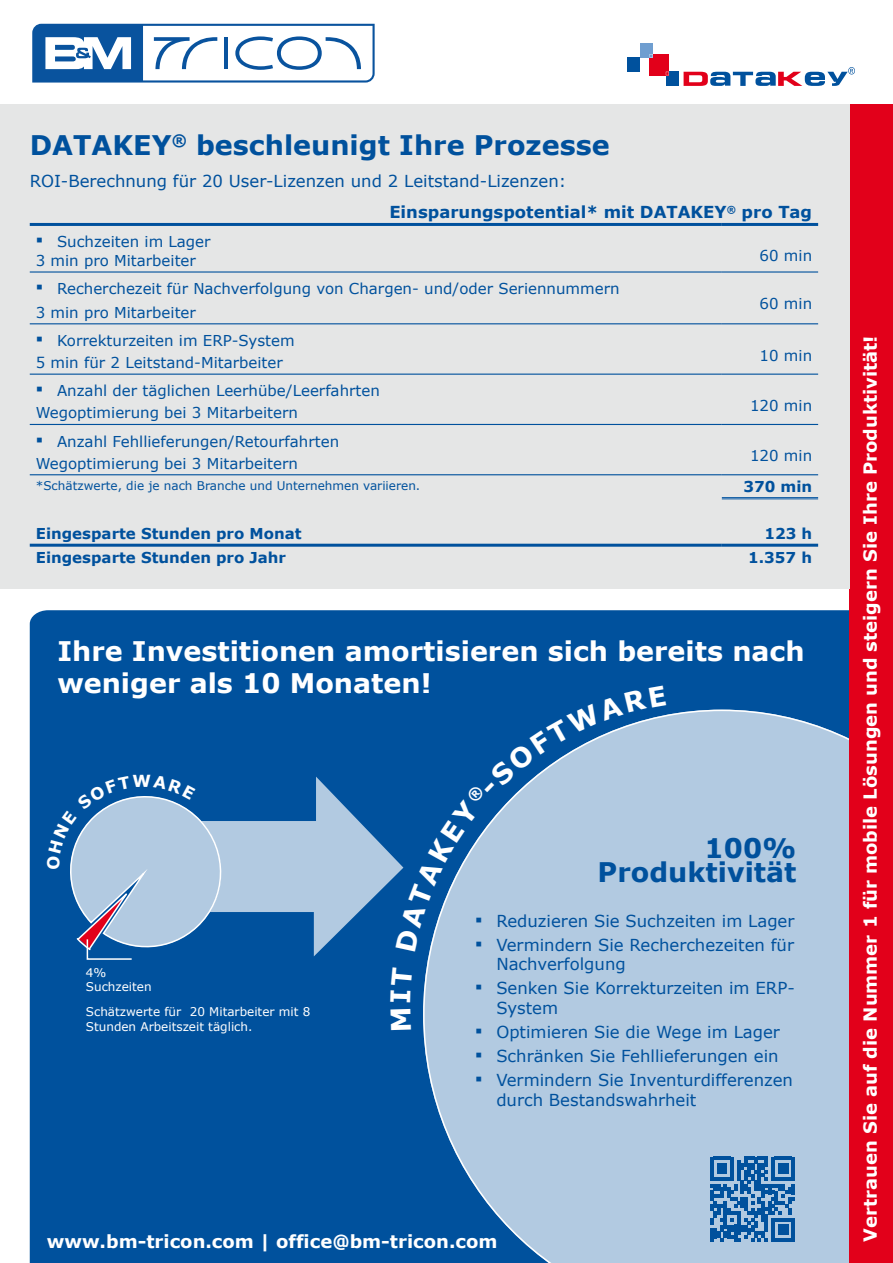
<style>
.page{position:relative;width:893px;height:1263px;background:#fff}
.page>*{position:absolute;margin:0;border:0;box-sizing:border-box;transform-origin:0 0}
.t1{font:700 27px/32.4px "Verdana";color:#fff}
.t2{font:700 27px/23.7px "Verdana";color:#00519d;text-align:right}
.t3{font:700 18px "Verdana";color:#fff}
.t4{font:16.5px/19.8px "Verdana";color:#00519d}
.t5{font:700 16.5px "Verdana";color:#fff}
.t6{font:15px/22.2px "Verdana";color:#00519d}
.t7{font:700 15px "Verdana";color:#00519d}
.t8{font:12px/14.4px "Verdana";color:#fff}
.t9{font:12px "Verdana";color:#00519d}
.s1{font-weight:700}
.s2{font-family:"Arial";font-size:21px}
</style>
<div class="page">
<div style="left:30px;top:610px;width:820px;height:653px;background:#00519d"></div>
<div style="left:423px;top:710px;width:427px;height:553px;background:#b2cae1"></div>
<div style="left:850px;top:104px;width:43px;height:1159px;background:#e2001a"></div>
<div style="left:0;top:104px;width:850px;height:485px;background:#e5e6e6"></div>
<svg style="left:32px;top:24px;width:343px;height:59px"></svg>
<div style="left:666px;top:72px;width:13px;height:14px;background:#00519d"></div>
<div style="left:650px;top:54px;width:19px;height:21px;background:#e2001a"></div>
<div style="left:640px;top:43px;width:13px;height:15px;background:#6f9ed0"></div>
<div style="left:627px;top:58px;width:13px;height:14px;background:#00519d"></div>
<svg style="left:684px;top:67px;width:171px;height:19px"></svg>
<svg style="left:710px;top:1157px;width:85px;height:85px;background:#447fb7"></svg>
<hr style="left:710px;top:1228px;width:3px;height:14px;background:#00519d">
<hr style="left:722px;top:497px;width:96px;height:2px;background:#fff">
<hr style="left:30px;top:223px;width:692px;height:3px;background:#00519d">
<hr style="left:722px;top:223px;width:96px;height:3px;background:#00519d">
<hr style="left:30px;top:323px;width:692px;height:1px;background:#00519d">
<hr style="left:722px;top:323px;width:96px;height:1px;background:#00519d">
<hr style="left:30px;top:271px;width:692px;height:2px;background:#00519d">
<hr style="left:722px;top:271px;width:96px;height:2px;background:#00519d">
<hr style="left:30px;top:374px;width:692px;height:1px;background:#00519d">
<hr style="left:722px;top:374px;width:96px;height:1px;background:#00519d">
<hr style="left:30px;top:424px;width:692px;height:1px;background:#00519d">
<hr style="left:722px;top:424px;width:96px;height:1px;background:#00519d">
<hr style="left:30px;top:474px;width:692px;height:1px;background:#00519d">
<hr style="left:722px;top:474px;width:96px;height:1px;background:#00519d">
<hr style="left:30px;top:544px;width:692px;height:3px;background:#00519d">
<hr style="left:722px;top:497px;width:96px;height:1px;background:#00519d">
<hr style="left:722px;top:499px;width:96px;height:1px;background:#00519d">
<hr style="left:722px;top:544px;width:96px;height:3px;background:#00519d">
<svg style="left:391px;top:1009px;width:20px;height:21px"></svg>
<svg style="left:391px;top:967px;width:21px;height:35px"></svg>
<svg style="left:47px;top:685px;width:619px;height:275px;background:#5187bb"></svg>
<h1 class="t2" style="left:30px;top:133px;width:581px">DATAKEY<sup>®</sup> beschleunigt Ihre Prozesse</h1>
<p class="t4" style="left:389px;top:166px;width:424px;line-height:31.3px;text-indent:-360px">ROI-Berechnung für 20 User-Lizenzen und 2 Leitstand-Lizenzen:<br><span class="s1">Einsparungspotential* mit DATAKEY</span><sup>®</sup> <span class="s1">pro Tag</span></p>
<p class="t6" style="left:36px;top:232px;width:176px;line-height:19.5px"><span class="s2">▪</span> Suchzeiten im Lager<br>3 min pro Mitarbeiter</p>
<p class="t6" style="left:760px;top:245px;width:54px">60 min</p>
<p class="t6" style="left:36px;top:277px;width:585px;line-height:23.7px"><span class="s2">▪</span> Recherchezeit für Nachverfolgung von Chargen- und/oder Seriennummern<br>3 min pro Mitarbeiter</p>
<p class="t6" style="left:36px;top:330px;width:260px"><span class="s2">▪</span> Korrekturzeiten im ERP-System<br>5 min für 2 Leitstand-Mitarbeiter</p>
<p class="t6" style="left:36px;top:380px;width:346px"><span class="s2">▪</span> Anzahl der täglichen Leerhübe/Leerfahrten<br>Wegoptimierung bei 3 Mitarbeitern</p>
<p class="t6" style="left:36px;top:430px;width:305px"><span class="s2">▪</span> Anzahl Fehllieferungen/Retourfahrten<br>Wegoptimierung bei 3 Mitarbeitern</p>
<p class="t6" style="left:760px;top:293px;width:54px">60 min</p>
<p class="t6" style="left:760px;top:344px;width:54px">10 min</p>
<p class="t6" style="left:750px;top:395px;width:64px">120 min</p>
<p class="t6" style="left:750px;top:445px;width:64px">120 min</p>
<p class="t9" style="left:36px;top:478px;width:386px">*Schätzwerte, die je nach Branche und Unternehmen variieren.</p>
<p class="t7" style="left:743px;top:477px;width:70px">370 min</p>
<p class="t7" style="left:36px;top:524px;width:267px">Eingesparte Stunden pro Monat</p>
<p class="t7" style="left:764px;top:524px;width:49px">123 h</p>
<p class="t7" style="left:36px;top:547px;width:252px">Eingesparte Stunden pro Jahr</p>
<p class="t7" style="left:748px;top:547px;width:65px">1.357 h</p>
<h1 class="t1" style="left:57px;top:635px;width:749px">Ihre Investitionen amortisieren sich bereits nach weniger als 10 Monaten!</h1>
<p class="t5" style="left:132px;top:770px;width:20px">W</p>
<p class="t8" style="left:86px;top:965px;width:67px">4%<br>Suchzeiten</p>
<p class="t8" style="left:86px;top:1005px;width:226px">Schätzwerte für 20 Mitarbeiter mit 8<br>Stunden Arbeitszeit täglich.</p>
<h1 class="t2" style="left:598px;top:837px;width:200px">100%<br>Produktivität</h1>
<p class="t4" style="left:475px;top:911px;width:321px"><span class="s2">▪</span> Reduzieren Sie Suchzeiten im Lager</p>
<p class="t4" style="left:496px;top:935px;width:299px;text-indent:-21px"><span class="s2">▪</span> Vermindern Sie Recherchezeiten für<br>Nachverfolgung</p>
<p class="t4" style="left:496px;top:979px;width:300px;text-indent:-21px"><span class="s2">▪</span> Senken Sie Korrekturzeiten im ERP-<br>System</p>
<p class="t4" style="left:475px;top:1022px;width:306px"><span class="s2">▪</span> Optimieren Sie die Wege im Lager</p>
<p class="t4" style="left:475px;top:1047px;width:305px"><span class="s2">▪</span> Schränken Sie Fehllieferungen ein</p>
<p class="t4" style="left:496px;top:1071px;width:298px;text-indent:-21px"><span class="s2">▪</span> Vermindern Sie Inventurdifferenzen durch Bestandswahrheit</p>
<p class="t3" style="left:47px;top:1230px;width:452px">www.bm-tricon.com | office@bm-tricon.com</p>
<p class="t3" style="left:859px;top:1242px;width:908px;rotate:-90deg">Vertrauen Sie auf die Nummer 1 für mobile Lösungen und steigern Sie Ihre Produktivität!</p>
</div>
